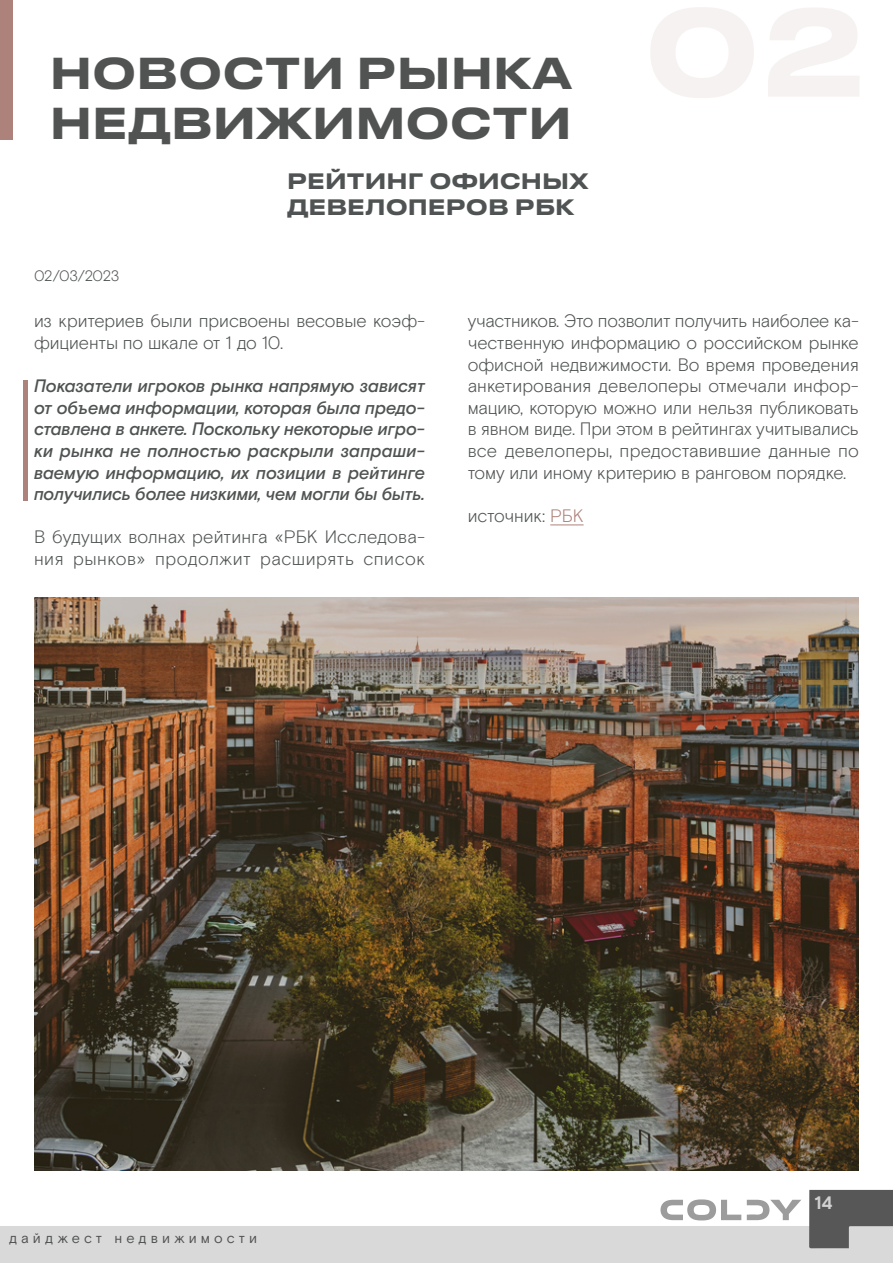
<style>
.page{position:relative;width:893px;height:1263px;background:#fff}
.page>*{position:absolute;margin:0;border:0;box-sizing:border-box;transform-origin:0 0}
.t1{font:500 42px/50.4px "Druk Text Wide Cy";color:#515252}
.t2{font:500 21px/25.2px "Druk Text Wide Cy";color:#505353}
.t3{font:300 18px/21.6px "Basis Grotesque Pro";letter-spacing:-.005em;color:#505353}
.t4{font:italic 500 18px/21.6px "Basis Grotesque Pro";letter-spacing:-.015em;color:#505353;text-align:justify}
.t5{font:700 18px "Basis Grotesque Pro";color:#d1d1d1}
.t6{font:300 15px "Basis Grotesque Pro";letter-spacing:-.025em;color:#505353}
.t7{font:14.25px "Basis Grotesque Pro";letter-spacing:.28em;color:#515252}
.s1{color:#ad827a}
</style>
<div class="page">
<div style="left:0;top:1226px;width:893px;height:37px;background:#d9d9d9"></div>
<svg style="left:660px;top:1199px;width:81px;height:21px"></svg>
<svg style="left:747px;top:1200px;width:54px;height:20px"></svg>
<svg style="left:809px;top:1190px;width:84px;height:58px"></svg>
<div style="left:0;top:0;width:13px;height:139px;background:#ad827a"></div>
<hr style="left:24px;top:380px;width:4px;height:121px;background:#ad827a">
<hr style="left:550px;top:524px;width:34px;height:1px;background:#ad827a">
<img style="left:34px;top:597px;width:825px;height:573px">
<h1 class="t1" style="left:50px;top:43px;width:524px">НОВОСТИ РЫНКА<br>НЕДВИЖИМОСТИ</h1>
<p class="t2" style="left:287px;top:167px;width:303px">РЕЙТИНГ ОФИСНЫХ<br>ДЕВЕЛОПЕРОВ РБК</p>
<p class="t6" style="left:34px;top:267px;width:87px">02/03/2023</p>
<p class="t3" style="left:34px;top:310px;width:393px">из критериев были присвоены весовые коэф&shy;фициенты по шкале от 1 до 10.</p>
<p class="t4" style="left:34px;top:376px;width:393px">Показатели игроков рынка напрямую зависят от объема информации, которая была предо&shy;ставлена в анкете. Поскольку некоторые игро&shy;ки рынка не полностью раскрыли запраши&shy;ваемую информацию, их позиции в рейтинге получились более низкими, чем могли бы быть.</p>
<p class="t3" style="left:34px;top:526px;width:393px">В будущих волнах рейтинга «РБК Исследова&shy;ния рынков» продолжит расширять список</p>
<p class="t3" style="left:468px;top:310px;width:393px;text-align:justify">участников. Это позволит получить наиболее ка&shy;чественную информацию о российском рынке офисной недвижимости. Во время проведения анкетирования девелоперы отмечали инфор&shy;мацию, которую можно или нельзя публиковать в явном виде. При этом в рейтингах учитывались все девелоперы, предоставившие данные по тому или иному критерию в ранговом порядке.</p>
<p class="t3" style="left:468px;top:505px;width:117px">источник: <span class="s1">РБК</span></p>
<p class="t7" style="left:9px;top:1230px;width:250px">дайджест недвижимости</p>
<p class="t5" style="left:814px;top:1192px;width:20px">14</p>
</div>
